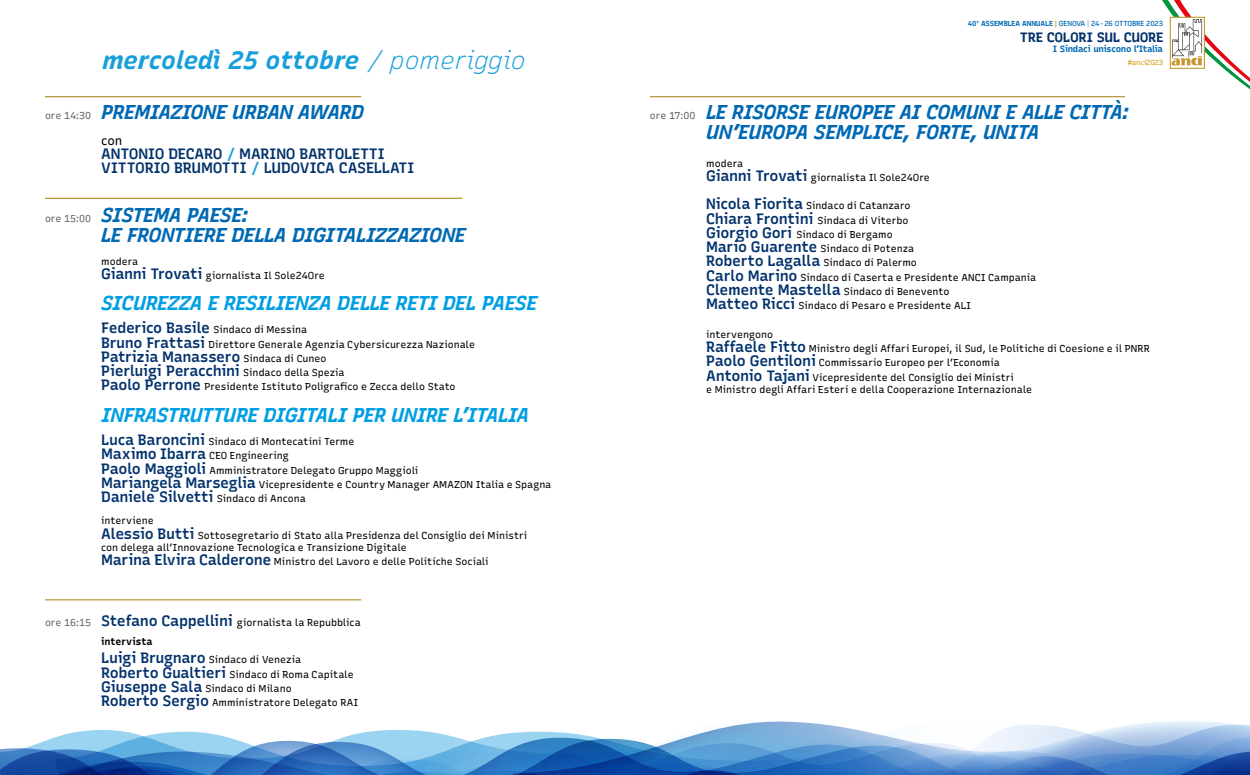
<style>
.page{position:relative;width:1250px;height:775px;background:#fff}
.page>*{position:absolute;margin:0;border:0;box-sizing:border-box;transform-origin:0 0}
.t1{font:300 25px "Recursive Sans Linear";letter-spacing:-.015em;color:#169fdb}
.t2{font:300 20px/20.5px "Recursive Sans Linear";letter-spacing:-.04em;color:#0069b4}
.t3{font:300 20px "Recursive Sans Linear";letter-spacing:-.04em;color:#009fe3}
.t4{font:300 15px/14.2px "Recursive Sans Linear";letter-spacing:-.02em;color:#03326c}
.t5{font:300 13.5px "Recursive Sans Linear";letter-spacing:-.03em;color:#03326c}
.t6{font:300 12.5px "Recursive Sans Linear";color:#000}
.t7{font:300 10px/14.2px "Recursive Sans Linear";color:#000}
.t8{font:300 9px "Recursive Sans Linear";letter-spacing:-.03em;color:#0069b4}
.t9{font:300 7.25px "Recursive Sans Linear";letter-spacing:-.02em;color:#0069b4}
.t10{font:300 7.25px "Recursive Sans Linear";letter-spacing:-.02em;color:#d29b0a}
.s1{font-size:10px;color:#666}
.s2{color:#169fdb}
.s3{font-size:15px;color:#03326c}
.s4{font-size:10px;color:#000}
.s5{color:#666}
.s6{color:#d29b0a}
</style>
<div class="page">
<svg style="left:1153px;top:721px;width:88px;height:4px"></svg>
<svg style="left:738px;top:721px;width:415px;height:4px"></svg>
<svg style="left:0;top:725px;width:1250px;height:50px"></svg>
<svg style="left:1162px;top:0;width:88px;height:90px"></svg>
<hr style="left:45px;top:96px;width:316px;height:1px;background:#b6973e">
<hr style="left:650px;top:96px;width:475px;height:1px;background:#b6973e">
<hr style="left:45px;top:198px;width:417px;height:1px;background:#b6973e">
<hr style="left:45px;top:599px;width:316px;height:1px;background:#b6973e">
<h1 class="t1" style="left:102px;top:41px;width:425px">mercoledì 25 ottobre / pomeriggio</h1>
<h2 class="t2" style="left:45px;top:101px;width:321px"><span class="s1">ore 14:30</span> PREMIAZIONE URBAN AWARD</h2>
<p class="t6" style="left:101px;top:131px;width:22px">con</p>
<h3 class="t4" style="left:101px;top:146px;width:315px">ANTONIO DECARO <span class="s2">/</span> MARINO BARTOLETTI<br>VITTORIO BRUMOTTI <span class="s2">/</span> LUDOVICA CASELLATI</h3>
<h2 class="t2" style="left:101px;top:204px;width:366px;text-indent:-56px"><span class="s1">ore 15:00</span> SISTEMA PAESE:<br>LE FRONTIERE DELLA DIGITALIZZAZIONE</h2>
<p class="t7" style="left:101px;top:253px;width:225px">modera<br><span class="s3">Gianni Trovati</span> giornalista Il Sole24Ore</p>
<h2 class="t3" style="left:101px;top:287px;width:438px">SICUREZZA E RESILIENZA DELLE RETI DEL PAESE</h2>
<p class="t7" style="left:101px;top:322px;width:375px"><span class="s3">Federico Basile</span> Sindaco di Messina<br><span class="s3">Bruno Frattasi</span> Direttore Generale Agenzia Cybersicurezza Nazionale</p>
<h3 class="t4" style="left:101px;top:349px;width:245px">Patrizia Manassero <span class="s4">Sindaca di Cuneo<br></span>Pierluigi Peracchini <span class="s4">Sindaco della Spezia</span></h3>
<p class="t7" style="left:101px;top:379px;width:356px"><span class="s3">Paolo Perrone</span> Presidente Istituto Poligrafico e Zecca dello Stato</p>
<h2 class="t3" style="left:101px;top:399px;width:430px">INFRASTRUTTURE DIGITALI PER UNIRE L’ITALIA</h2>
<p class="t7" style="left:101px;top:434px;width:452px"><span class="s3">Luca Baroncini</span> Sindaco di Montecatini Terme<br><span class="s3">Maximo Ibarra</span> CEO Engineering<br><span class="s3">Paolo Maggioli</span> Amministratore Delegato Gruppo Maggioli<br><span class="s3">Mariangela Marseglia</span> Vicepresidente e Country Manager AMAZON Italia e Spagna</p>
<h3 class="t4" style="left:101px;top:489px;width:206px">Daniele Silvetti <span class="s4">Sindaco di Ancona</span></h3>
<p class="t7" style="left:101px;top:513px;width:428px">interviene<br><span class="s3">Alessio Butti</span> Sottosegretario di Stato alla Presidenza del Consiglio dei Ministri</p>
<p class="t7" style="left:101px;top:540px;width:389px">con delega all’Innovazione Tecnologica e Transizione Digitale<br><span class="s3">Marina Elvira Calderone</span> Ministro del Lavoro e delle Politiche Sociali</p>
<p class="t7" style="left:101px;top:612px;width:261px;line-height:18.8px;text-indent:-56px"><span class="s5">ore 16:15</span> <span class="s3">Stefano Cappellini</span> giornalista la Repubblica intervista<br><span class="s3">Luigi Brugnaro</span> Sindaco di Venezia</p>
<p class="t7" style="left:101px;top:666px;width:259px"><span class="s3">Roberto Gualtieri</span> Sindaco di Roma Capitale<br><span class="s3">Giuseppe Sala</span> Sindaco di Milano<br><span class="s3">Roberto Sergio</span> Amministratore Delegato RAI</p>
<p class="t9" style="left:968px;top:18px;width:197px">40<sup>ª</sup> ASSEMBLEA ANNUALE <span class="s6">|</span> GENOVA | 24 · 26 OTTOBRE 2023</p>
<h3 class="t5" style="left:1020px;top:27px;width:145px">TRE COLORI SUL CUORE</h3>
<p class="t8" style="left:1053px;top:42px;width:112px">I Sindaci uniscono l’Italia</p>
<p class="t10" style="left:1128px;top:57px;width:37px">#anci2023</p>
<h2 class="t2" style="left:706px;top:101px;width:424px;text-indent:-56px"><span class="s1">ore 17:00</span> LE RISORSE EUROPEE AI COMUNI E ALLE CITTÀ:<br>UN’EUROPA SEMPLICE, FORTE, UNITA</h2>
<p class="t7" style="left:706px;top:155px;width:225px">modera<br><span class="s3">Gianni Trovati</span> giornalista Il Sole24Ore</p>
<p class="t7" style="left:706px;top:198px;width:332px"><span class="s3">Nicola Fiorita</span> Sindaco di Catanzaro<br><span class="s3">Chiara Frontini</span> Sindaca di Viterbo<br><span class="s3">Giorgio Gori</span> Sindaco di Bergamo<br><span class="s3">Mario Guarente</span> Sindaco di Potenza<br><span class="s3">Roberto Lagalla</span> Sindaco di Palermo<br><span class="s3">Carlo Marino</span> Sindaco di Caserta e Presidente ANCI Campania <span class="s3">Clemente Mastella</span> Sindaco di Benevento<br><span class="s3">Matteo Ricci</span> Sindaco di Pesaro e Presidente ALI</p>
<p class="t7" style="left:706px;top:327px;width:445px">intervengono<br><span class="s3">Raffaele Fitto</span> Ministro degli Affari Europei, il Sud, le Politiche di Coesione e il PNRR <span class="s3">Paolo Gentiloni</span> Commissario Europeo per l’Economia<br><span class="s3">Antonio Tajani</span> Vicepresidente del Consiglio dei Ministri</p>
<p class="t7" style="left:706px;top:382px;width:327px">e Ministro degli Affari Esteri e della Cooperazione Internazionale</p>
</div>
